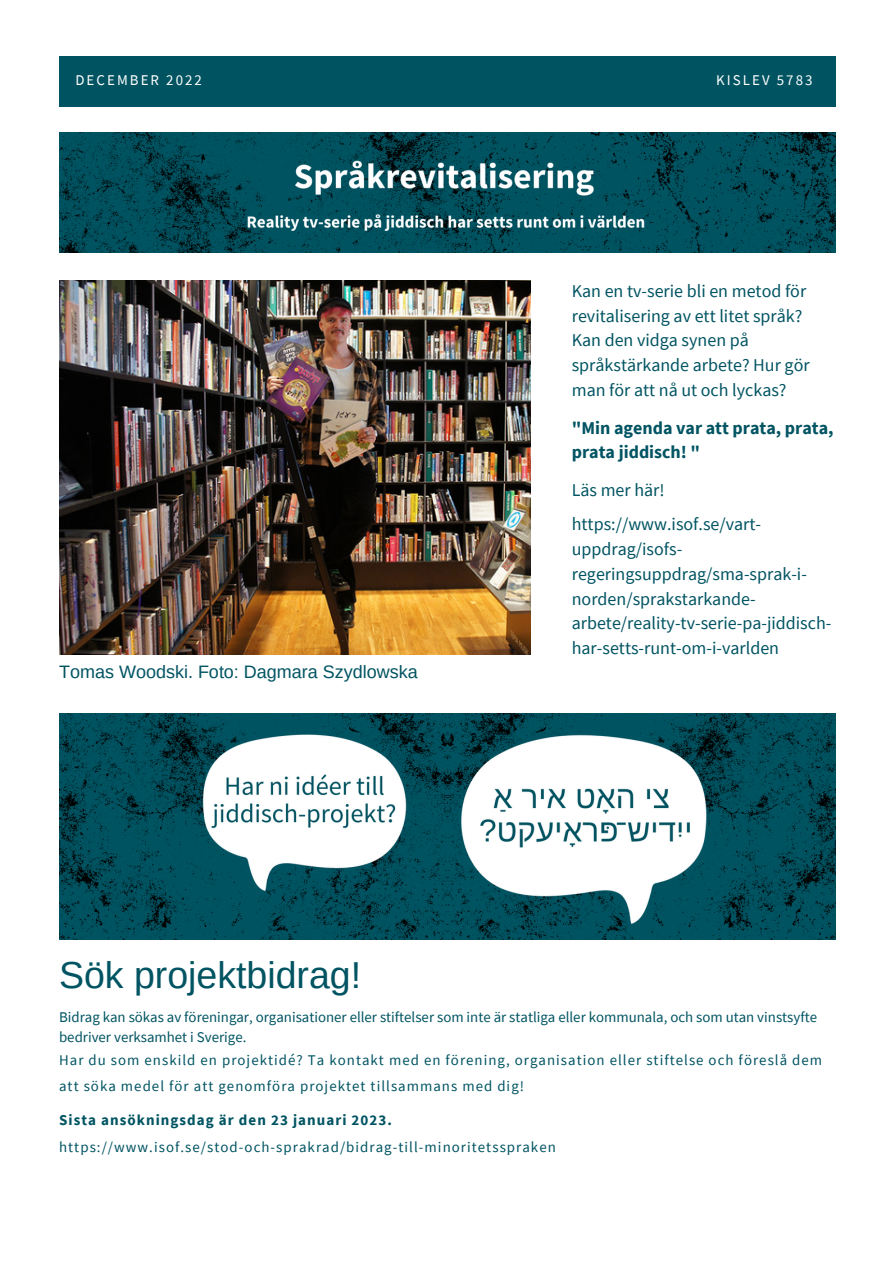
<style>
.page{position:relative;width:893px;height:1264px;background:#fff}
.page>*{position:absolute;margin:0;border:0;box-sizing:border-box;transform-origin:0 0}
.t1{font:37.5px "Arimo";color:#005462}
.t2{font:18px/24.8px "Source Sans Pro";color:#005462}
.t3{font:700 18px/24.8px "Source Sans Pro";color:#005462}
.t4{font:18px "Arimo";color:#005462}
.t5{font:700 15px "Source Sans Pro";letter-spacing:.07em;color:#005462}
.t6{font:14.85px/25.8px "Source Sans Pro";letter-spacing:.07em;color:#005462}
.t7{font:14.85px/20.2px "Source Sans Pro";color:#005462}
.t8{font:14.85px "Source Sans Pro";letter-spacing:.14em;color:#fff}
</style>
<div class="page">
<div style="left:59px;top:56px;width:776px;height:51px;background:#005462"></div>
<img style="left:59px;top:281px;width:471px;height:373px">
<img style="left:59px;top:713px;width:776px;height:226px">
<img style="left:59px;top:133px;width:776px;height:119px">
<p class="t8" style="left:75px;top:71px;width:128px">DECEMBER 2022</p>
<p class="t8" style="left:716px;top:71px;width:98px">KISLEV 5783</p>
<p class="t2" style="left:571px;top:278px;width:239px">Kan en tv-serie bli en metod för revitalisering av ett litet språk?<br>Kan den vidga synen på språkstärkande arbete? Hur gör man för att nå ut och lyckas?</p>
<p class="t3" style="left:571px;top:415px;width:263px">"Min agenda var att prata, prata, prata jiddisch! "</p>
<p class="t2" style="left:571px;top:477px;width:94px">Läs mer här!</p>
<p class="t4" style="left:59px;top:662px;width:360px">Tomas Woodski. Foto: Dagmara Szydlowska</p>
<h1 class="t1" style="left:59px;top:954px;width:303px">Sök projektbidrag!</h1>
<p class="t2" style="left:571px;top:511px;width:261px">https://www.isof.se/vart&shy;uppdrag/isofs&shy;regeringsuppdrag/sma-sprak-i&shy;norden/sprakstarkande&shy;arbete/reality-tv-serie-pa-jiddisch&shy;har-setts-runt-om-i-varlden</p>
<p class="t7" style="left:59px;top:1006px;width:759px">Bidrag kan sökas av föreningar, organisationer eller stiftelser som inte är statliga eller kommunala, och som utan vinstsyfte bedriver verksamhet i Sverige.</p>
<p class="t6" style="left:59px;top:1047px;width:764px">Har du som enskild en projektidé? Ta kontakt med en förening, organisation eller stiftelse och föreslå dem att söka medel för att genomföra projektet tillsammans med dig!</p>
<p class="t5" style="left:59px;top:1110px;width:334px">Sista ansökningsdag är den 23 januari 2023.</p>
<p class="t6" style="left:59px;top:1134px;width:498px">https://www.isof.se/stod-och-sprakrad/bidrag-till-minoritetsspraken</p>
</div>
